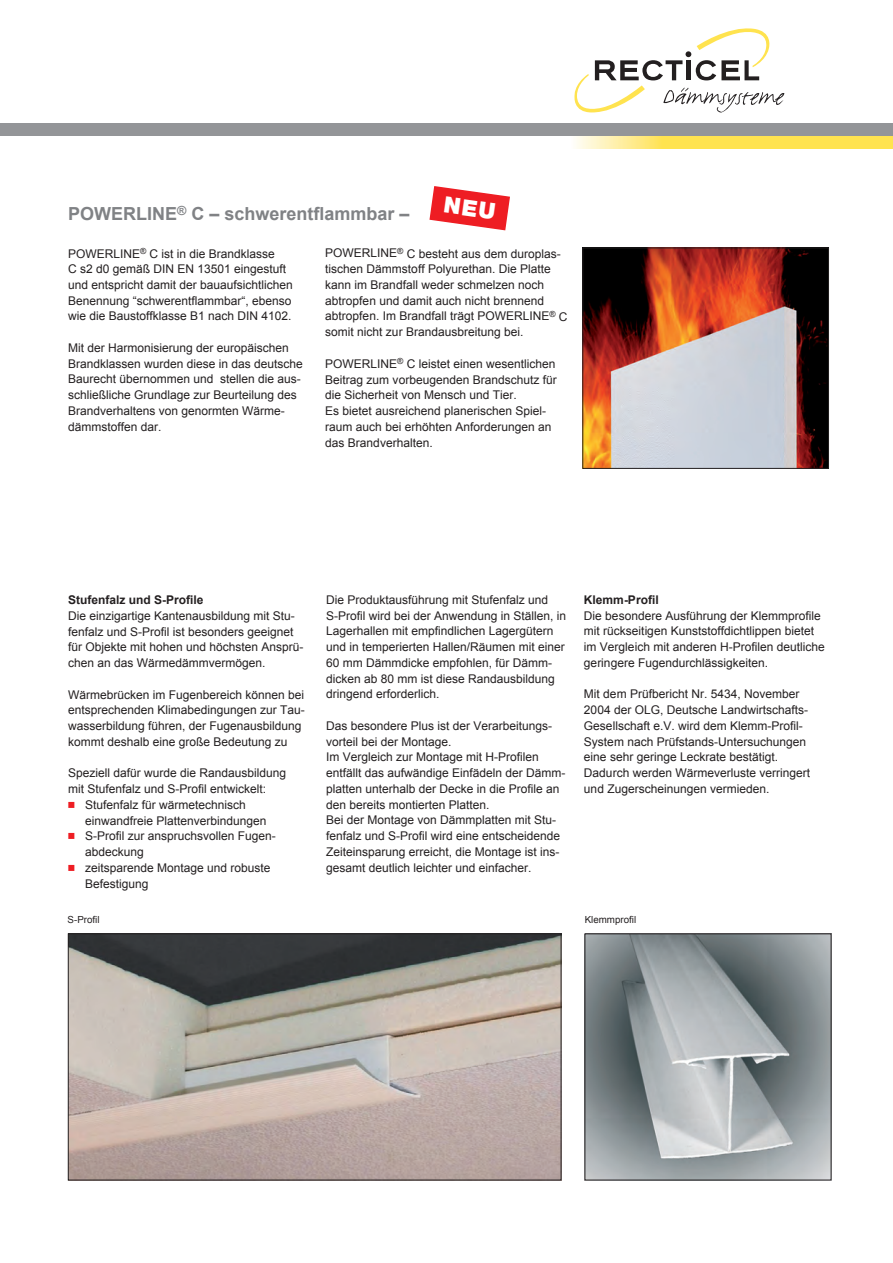
<style>
.page{position:relative;width:893px;height:1263px;background:#fff}
.page>*{position:absolute;margin:0;border:0;box-sizing:border-box;transform-origin:0 0}
.t1{font:700 18px "Arial";color:#808285}
.t2{font:12px/15.8px "Arial";color:#231f20}
.t3{font:700 12px "Arial";color:#231f20}
.t4{font:9.75px "Arial";color:#231f20}
.s1{font-family:"Universal Std Newswith Comm Pi";color:#ee1d23}
</style>
<div class="page">
<div style="left:595px;top:132px;width:298px;height:17px;background:#ffe34f"></div>
<div style="left:570px;top:133px;width:91px;height:16px;background:linear-gradient(to right,#fefefe,#ffe259)"></div>
<div style="left:0;top:123px;width:893px;height:13px;background:#939598"></div>
<svg style="left:574px;top:28px;width:210px;height:85px"></svg>
<img style="left:70px;top:936px;width:489px;height:242px">
<div style="left:68px;top:934px;width:493px;height:246px;border:1px solid #231f20"></div>
<img style="left:585px;top:250px;width:242px;height:217px">
<div style="left:583px;top:248px;width:246px;height:221px;border:1px solid #231f20"></div>
<img style="left:587px;top:936px;width:242px;height:242px">
<svg style="left:429px;top:186px;width:81px;height:45px"></svg>
<h1 class="t1" style="left:68px;top:202px;width:343px">POWERLINE<sup>®</sup> C – schwerentflammbar –</h1>
<p class="t2" style="left:68px;top:246px;width:226px">POWERLINE<sup>®</sup> C ist in die Brandklasse<br>C s2 d0 gemäß DIN EN 13501 eingestuft und entspricht damit der bauaufsichtlichen Benennung “schwerentflammbar“, ebenso wie die Baustoffklasse B1 nach DIN 4102.</p>
<p class="t2" style="left:68px;top:340px;width:236px">Mit der Harmonisierung der europäischen Brandklassen wurden diese in das deutsche Baurecht übernommen und stellen die aus&shy;schließliche Grundlage zur Beurteilung des Brandverhaltens von genormten Wärme&shy;dämmstoffen dar.</p>
<p class="t2" style="left:325px;top:246px;width:244px">POWERLINE<sup>®</sup> C besteht aus dem duroplas&shy;tischen Dämmstoff Polyurethan. Die Platte kann im Brandfall weder schmelzen noch abtropfen und damit auch nicht brennend abtropfen. Im Brandfall trägt POWERLINE<sup>®</sup> C somit nicht zur Brandausbreitung bei.</p>
<p class="t2" style="left:325px;top:356px;width:233px">POWERLINE<sup>®</sup> C leistet einen wesentlichen Beitrag zum vorbeugenden Brandschutz für die Sicherheit von Mensch und Tier.<br>Es bietet ausreichend planerischen Spiel&shy;raum auch bei erhöhten Anforderungen an das Brandverhalten.</p>
<p class="t3" style="left:68px;top:592px;width:137px">Stufenfalz und S-Profile</p>
<p class="t2" style="left:68px;top:608px;width:237px">Die einzigartige Kantenausbildung mit Stu&shy;fenfalz und S-Profil ist besonders geeignet für Objekte mit hohen und höchsten Ansprü&shy;chen an das Wärmedämmvermögen.</p>
<p class="t2" style="left:68px;top:686px;width:238px">Wärmebrücken im Fugenbereich können bei entsprechenden Klimabedingungen zur Tau&shy;wasserbildung führen, der Fugenausbildung kommt deshalb eine große Bedeutung zu</p>
<p class="t2" style="left:68px;top:765px;width:220px">Speziell dafür wurde die Randausbildung</p>
<p class="t2" style="left:68px;top:781px;width:200px">mit Stufenfalz und S-Profil entwickelt:</p>
<p class="t2" style="left:68px;top:797px;width:179px"><span class="s1">◾</span> Stufenfalz für wärmetechnisch</p>
<p class="t2" style="left:85px;top:812px;width:183px">einwandfreie Plattenverbindungen</p>
<p class="t2" style="left:68px;top:828px;width:208px"><span class="s1">◾</span> S-Profil zur anspruchsvollen Fugen-</p>
<p class="t2" style="left:85px;top:844px;width:60px">abdeckung</p>
<p class="t2" style="left:68px;top:860px;width:204px"><span class="s1">◾</span> zeitsparende Montage und robuste</p>
<p class="t2" style="left:85px;top:875px;width:65px">Befestigung</p>
<p class="t2" style="left:326px;top:592px;width:242px">Die Produktausführung mit Stufenfalz und S-Profil wird bei der Anwendung in Ställen, in Lagerhallen mit empfindlichen Lagergütern und in temperierten Hallen/Räumen mit einer 60 mm Dämmdicke empfohlen, für Dämm&shy;dicken ab 80 mm ist diese Randausbildung dringend erforderlich.</p>
<p class="t2" style="left:326px;top:718px;width:241px">Das besondere Plus ist der Verarbeitungs&shy;vorteil bei der Montage.<br>Im Vergleich zur Montage mit H-Profilen entfällt das aufwändige Einfädeln der Dämm&shy;platten unterhalb der Decke in die Profile an den bereits montierten Platten.<br>Bei der Montage von Dämmplatten mit Stu&shy;fenfalz und S-Profil wird eine entscheidende Zeiteinsparung erreicht, die Montage ist ins&shy;gesamt deutlich leichter und einfacher.</p>
<p class="t3" style="left:584px;top:592px;width:76px">Klemm-Profil</p>
<p class="t2" style="left:584px;top:608px;width:242px">Die besondere Ausführung der Klemmprofile mit rückseitigen Kunststoffdichtlippen bietet im Vergleich mit anderen H-Profilen deutliche geringere Fugendurchlässigkeiten.</p>
<p class="t2" style="left:584px;top:686px;width:228px">Mit dem Prüfbericht Nr. 5434, November 2004 der OLG, Deutsche Landwirtschafts-Gesellschaft e.V. wird dem Klemm-Profil-System nach Prüfstands-Untersuchungen eine sehr geringe Leckrate bestätigt.<br>Dadurch werden Wärmeverluste verringert und Zugerscheinungen vermieden.</p>
<p class="t4" style="left:68px;top:913px;width:33px">S-Profil</p>
<p class="t4" style="left:585px;top:913px;width:53px">Klemmprofil</p>
</div>
